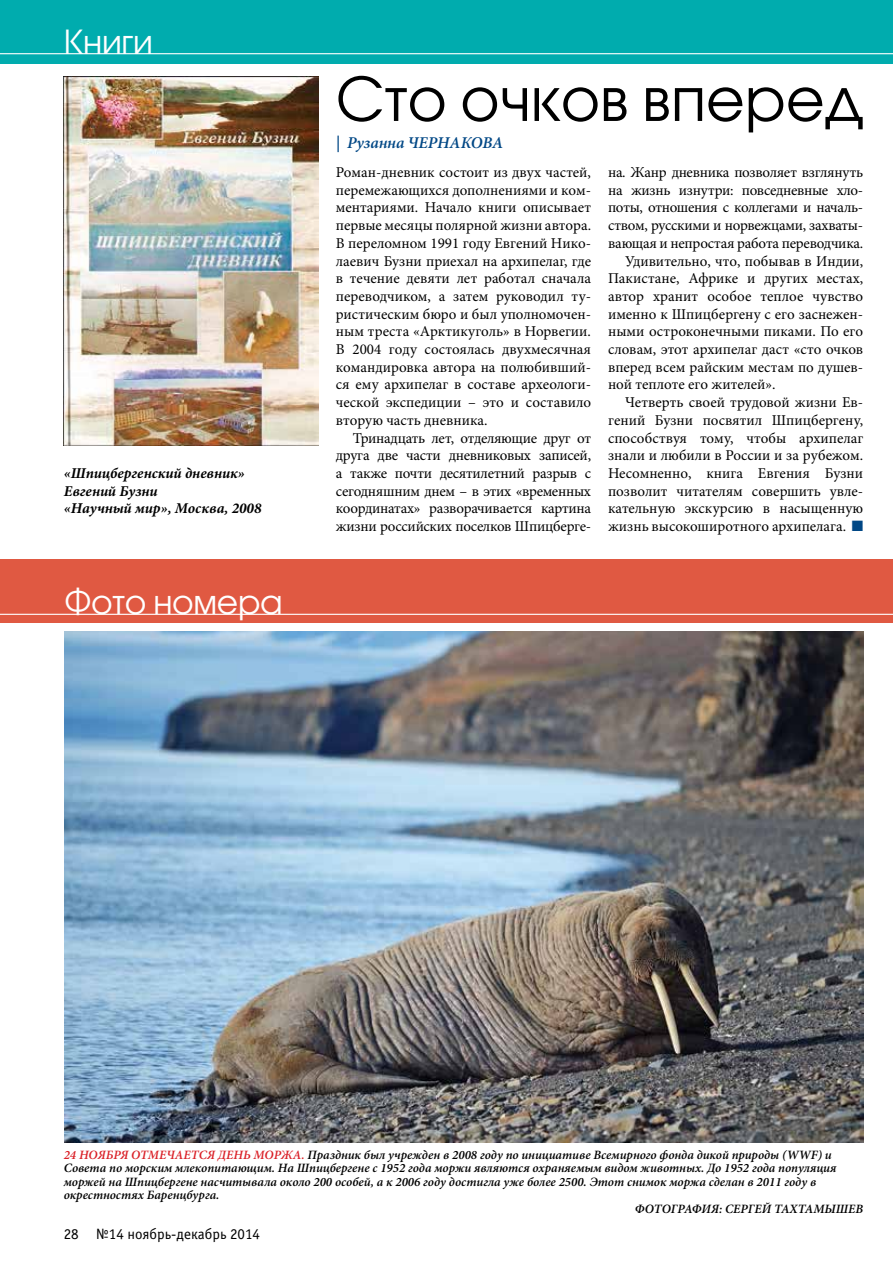
<style>
.page{position:relative;width:893px;height:1263px;background:#fff}
.page>*{position:absolute;margin:0;border:0;box-sizing:border-box;transform-origin:0 0}
.t1{font:60px "Avant Garde Gothic Book ITC";color:#000}
.t2{font:33px "Avant Garde Gothic Book ITC";letter-spacing:-.01em;color:#fff}
.t3{font:italic 600 16.5px "Minion Pro";letter-spacing:-.01em;color:#004785}
.t4{font:15px/17.7px "Minion Pro";color:#000;text-align:justify}
.t5{font:15px "Minion Pro";letter-spacing:-.02em;color:#000}
.t6{font:italic 700 15px/17.7px "Minion Pro";color:#000}
.t7{font:15px "Officina Sans Book ITC";color:#000}
.t8{font:italic 600 12.75px "Minion Pro";color:#000}
.s1{color:#004785}
.s2{color:#da2128}
</style>
<div class="page">
<div style="left:0;top:0;width:893px;height:63px;background:#00acae"></div>
<hr style="left:0;top:53px;width:893px;height:1px;background:#fff">
<img style="left:64px;top:77px;width:255px;height:368px">
<div style="left:0;top:559px;width:893px;height:64px;background:#e05942"></div>
<hr style="left:0;top:614px;width:893px;height:1px;background:#fff">
<img style="left:64px;top:631px;width:799px;height:512px">
<h2 class="t2" style="left:64px;top:22px;width:91px">Книги</h2>
<p class="t6" style="left:64px;top:464px;width:199px">«Шпицбергенский дневник»<br>Евгений Бузни<br>«Научный мир», Москва, 2008</p>
<h2 class="t2" style="left:64px;top:582px;width:220px">Фото номера</h2>
<h1 class="t1" style="left:336px;top:63px;width:529px">Сто очков вперед</h1>
<p class="t3" style="left:336px;top:131px;width:169px">| Рузанна ЧЕРНАКОВА</p>
<p class="t4" style="left:336px;top:163px;width:257px">Роман-дневник состоит из двух частей, перемежающихся дополнениями и ком&shy;ментариями. Начало книги описывает первые месяцы полярной жизни автора.<br>В переломном 1991 году Евгений Нико&shy;лаевич Бузни приехал на архипелаг, где в течение девяти лет работал сначала переводчиком, а затем руководил ту&shy;ристическим бюро и был уполномочен&shy;ным треста «Арктикуголь» в Норвегии.<br>В 2004 году состоялась двухмесячная командировка автора на полюбивший&shy;ся ему архипелаг в составе археологи&shy;ческой экспедиции – это и составило вторую часть дневника.</p>
<p class="t4" style="left:336px;top:429px;width:257px;text-indent:17px">Тринадцать лет, отделяющие друг от друга две части дневниковых записей, а также почти десятилетний разрыв с сегодняшним днем – в этих «временных координатах» разворачивается картина жизни российских поселков Шпицберге-</p>
<p class="t5" style="left:608px;top:162px;width:257px">на. Жанр дневника позволяет взглянуть</p>
<p class="t5" style="left:608px;top:180px;width:257px">на жизнь изнутри: повседневные хло-</p>
<p class="t5" style="left:608px;top:198px;width:257px">поты, отношения с коллегами и началь-</p>
<p class="t5" style="left:608px;top:215px;width:257px">ством, русскими и норвежцами, захваты-</p>
<p class="t5" style="left:608px;top:233px;width:257px">вающая и непростая работа переводчика.</p>
<p class="t4" style="left:625px;top:252px;width:240px">Удивительно, что, побывав в Индии,</p>
<p class="t4" style="left:608px;top:270px;width:257px">Пакистане, Африке и других местах,</p>
<p class="t4" style="left:608px;top:287px;width:257px">автор хранит особое теплое чувство</p>
<p class="t4" style="left:608px;top:305px;width:257px">именно к Шпицбергену с его заснежен-</p>
<p class="t4" style="left:608px;top:323px;width:257px">ными остроконечными пиками. По его</p>
<p class="t4" style="left:608px;top:340px;width:257px">словам, этот архипелаг даст «сто очков</p>
<p class="t4" style="left:608px;top:358px;width:257px">вперед всем райским местам по душев-</p>
<p class="t4" style="left:608px;top:376px;width:169px">ной теплоте его жителей».</p>
<p class="t4" style="left:625px;top:394px;width:240px">Четверть своей трудовой жизни Ев-</p>
<p class="t4" style="left:608px;top:411px;width:257px">гений Бузни посвятил Шпицбергену,</p>
<p class="t4" style="left:608px;top:429px;width:257px">способствуя тому, чтобы архипелаг</p>
<p class="t4" style="left:608px;top:447px;width:257px">знали и любили в России и за рубежом.</p>
<p class="t4" style="left:608px;top:464px;width:257px">Несомненно, книга Евгения Бузни</p>
<p class="t4" style="left:608px;top:482px;width:257px">позволит читателям совершить увле-</p>
<p class="t4" style="left:608px;top:500px;width:257px">кательную экскурсию в насыщенную</p>
<p class="t4" style="left:608px;top:517px;width:257px">жизнь высокоширотного архипелага. <span class="s1">■</span></p>
<p class="t8" style="left:64px;top:1145px;width:770px"><span class="s2">24 НОЯБРЯ ОТМЕЧАЕТСЯ ДЕНЬ МОРЖА.</span> Праздник был учрежден в 2008 году по инициативе Всемирного фонда дикой природы (WWF) и</p>
<p class="t8" style="left:64px;top:1159px;width:774px">Совета по морским млекопитающим. На Шпицбергене с 1952 года моржи являются охраняемым видом животных. До 1952 года популяция</p>
<p class="t8" style="left:64px;top:1172px;width:754px">моржей на Шпицбергене насчитывала около 200 особей, а к 2006 году достигла уже более 2500. Этот снимок моржа сделан в 2011 году в</p>
<p class="t8" style="left:64px;top:1186px;width:157px">окрестностях Баренцбурга.</p>
<p class="t8" style="left:635px;top:1199px;width:230px">ФОТОГРАФИЯ: СЕРГЕЙ ТАХТАМЫШЕВ</p>
<p class="t7" style="left:64px;top:1225px;width:198px">28 №14 ноябрь-декабрь 2014</p>
</div>
